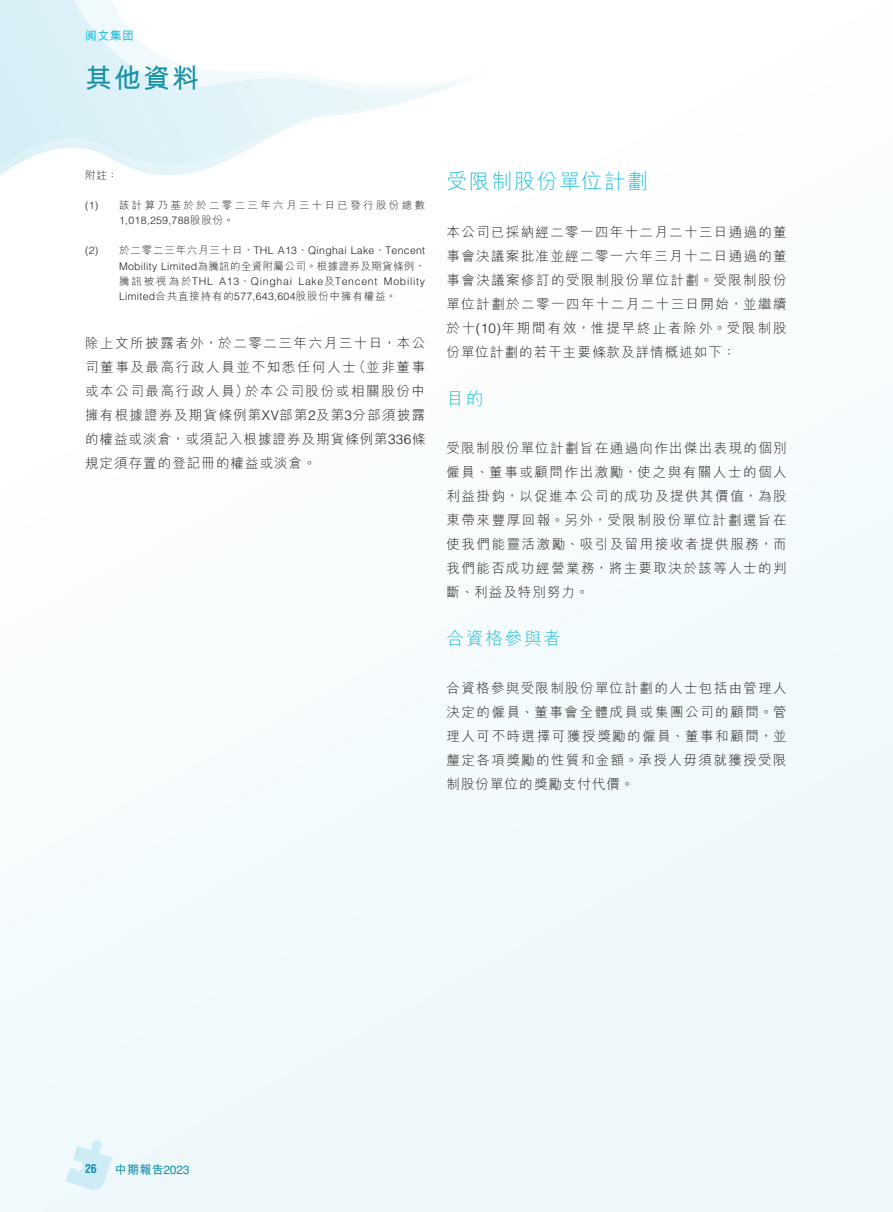
<style>
.page{position:relative;width:893px;height:1212px;background:#fff}
.page>*{position:absolute;margin:0;border:0;box-sizing:border-box;transform-origin:0 0}
.t1{font:700 27px "M Hei HK";color:#1791a8}
.t2{font:300 21px "M Hei HK";letter-spacing:.075em;color:#1ebfdd}
.t3{font:300 18px "M Hei HK";letter-spacing:.075em;color:#1ebfdd}
.t4{font:300 13.5px/24px "M Hei HK";letter-spacing:.105em;color:#231f20;text-align:justify}
.t5{font:700 12px "M Hei HK";color:#1791a8}
.t6{font:700 12px "M Hei HKS";color:#1ebfdd}
.t7{font:700 condensed 12px "Helvetica LT Std";color:#1791a8}
.t8{font:300 10.5px/15px "Helvetica LT Std";letter-spacing:.07em;color:#231f20}
.t9{font:300 10.5px "Helvetica LT Std";letter-spacing:.03em;color:#231f20}
.t10{font:300 10.5px "M Hei HK";letter-spacing:.035em;color:#231f20}
.t11{font:300 10.5px "M Hei HK";letter-spacing:.225em;color:#231f20}
.s1{font-family:"Helvetica LT Std"}
.s2{font-family:"M Hei HK"}
.s3{font-family:"Helvetica LT Std";font-weight:400}
</style>
<div class="page">
<svg style="left:65px;top:1139px;width:47px;height:52px"></svg>
<p class="t6" style="left:85px;top:27px;width:51px">閱文集團</p>
<h1 class="t1" style="left:85px;top:59px;width:116px">其他資料</h1>
<p class="t11" style="left:85px;top:170px;width:34px">附註：</p>
<p class="t11" style="left:85px;top:200px;width:342px"><span class="s1">(1)</span> 該計算乃基於於二零二三年六月三十日已發行股份總數</p>
<p class="t9" style="left:119px;top:214px;width:116px">1,018,259,788<span class="s2">股股份。</span></p>
<p class="t9" style="left:85px;top:244px;width:342px">(2) <span class="s2">於二零二三年六月三十日，</span>THL A13<span class="s2">、</span>Qinghai Lake<span class="s2">、</span>Tencent</p>
<p class="t10" style="left:119px;top:260px;width:308px"><span class="s1">Mobility Limited</span>為騰訊的全資附屬公司。根據證券及期貨條例，</p>
<p class="t8" style="left:119px;top:273px;width:308px"><span class="s2">騰訊被視為於</span>THL A13<span class="s2">、</span>Qinghai Lake<span class="s2">及</span>Tencent Mobility<br>Limited<span class="s2">合共直接持有的</span>577,643,604<span class="s2">股股份中擁有權益。</span></p>
<p class="t4" style="left:85px;top:330px;width:342px">除上文所披露者外，於二零二三年六月三十日，本公司董事及最高行政人員並不知悉任何人士（並非董事或本公司最高行政人員）於本公司股份或相關股份中擁有根據證券及期貨條例第<span class="s1">XV</span>部第<span class="s1">2</span>及第<span class="s1">3</span>分部須披露的權益或淡倉，或須記入根據證券及期貨條例第<span class="s1">336</span>條規定須存置的登記冊的權益或淡倉。</p>
<h2 class="t2" style="left:446px;top:170px;width:203px">受限制股份單位計劃</h2>
<p class="t4" style="left:446px;top:220px;width:342px">本公司已採納經二零一四年十二月二十三日通過的董事會決議案批准並經二零一六年三月十二日通過的董事會決議案修訂的受限制股份單位計劃。受限制股份單位計劃於二零一四年十二月二十三日開始，並繼續於十<span class="s1">(10)</span>年期間有效，惟提早終止者除外。受限制股份單位計劃的若干主要條款及詳情概述如下：</p>
<h3 class="t3" style="left:446px;top:389px;width:39px">目的</h3>
<p class="t4" style="left:446px;top:436px;width:342px">受限制股份單位計劃旨在通過向作出傑出表現的個別僱員、董事或顧問作出激勵，使之與有關人士的個人利益掛鈎，以促進本公司的成功及提供其價值，為股東帶來豐厚回報。另外，受限制股份單位計劃還旨在使我們能靈活激勵、吸引及留用接收者提供服務，而我們能否成功經營業務，將主要取決於該等人士的判斷、利益及特別努力。</p>
<h3 class="t3" style="left:446px;top:629px;width:116px">合資格參與者</h3>
<p class="t4" style="left:446px;top:676px;width:342px">合資格參與受限制股份單位計劃的人士包括由管理人決定的僱員、董事會全體成員或集團公司的顧問。管理人可不時選擇可獲授獎勵的僱員、董事和顧問，並釐定各項獎勵的性質和金額。承授人毋須就獲授受限制股份單位的獎勵支付代價。</p>
<p class="t7" style="left:85px;top:1161px;width:13px">26</p>
<p class="t5" style="left:115px;top:1161px;width:76px">中期報告<span class="s3">2023</span></p>
</div>
